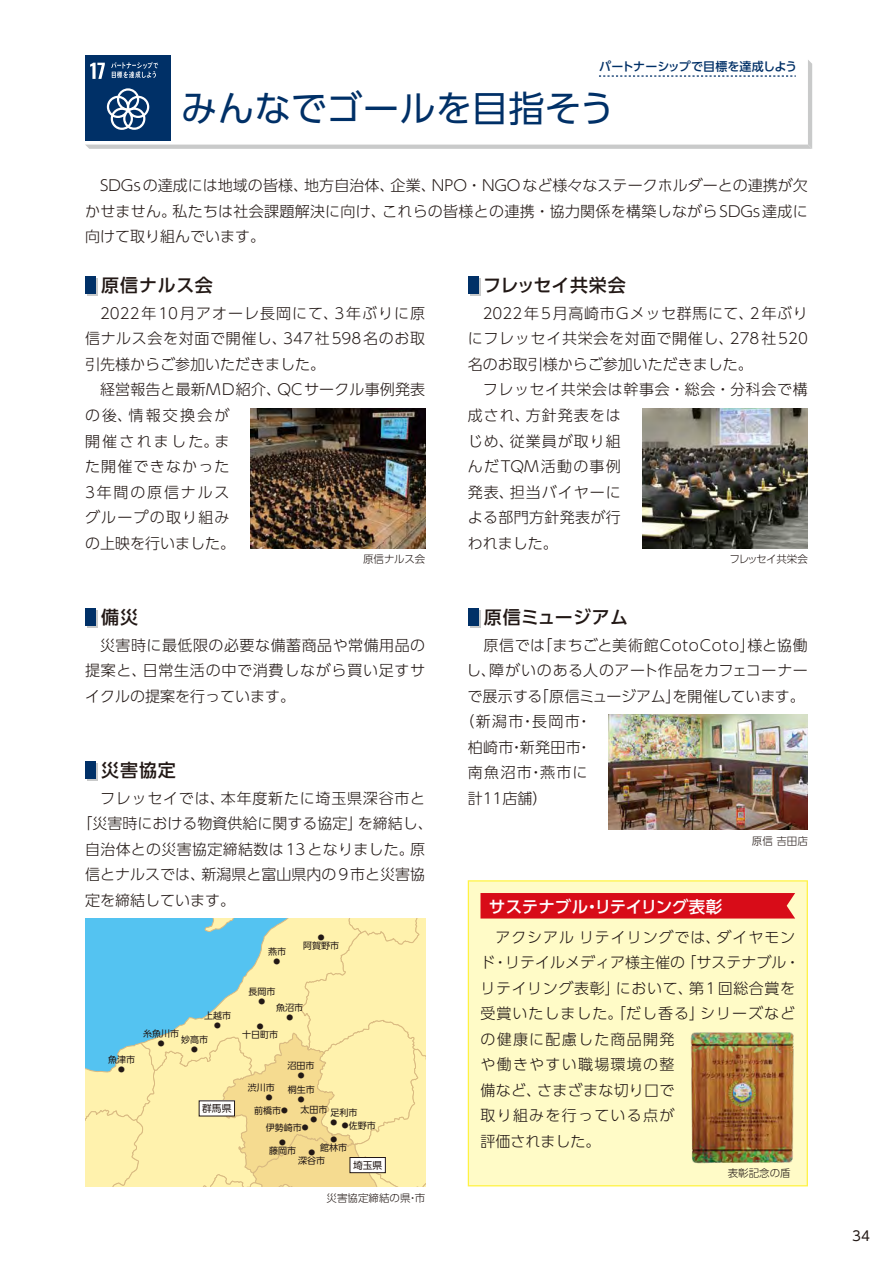
<style>
.page{position:relative;width:893px;height:1263px;background:#fff}
.page>*{position:absolute;margin:0;border:0;box-sizing:border-box;transform-origin:0 0}
.t1{font:36px "UD Shin Go Pro";letter-spacing:.02em;color:#003067}
.t2{font:500 18px "UD Shin Go Pro";letter-spacing:.035em;color:#221815}
.t3{font:500 18px "UD Shin Go Pro";letter-spacing:.005em;color:#221815}
.t4{font:500 18px "UD Shin Go Pro";letter-spacing:.015em;color:#221815}
.t5{font:500 16.5px "UD Shin Go Pro";letter-spacing:-.015em;color:#fff}
.t6{font:300 15px/25.5px "UD Shin Go Pro";letter-spacing:.04em;color:#221815}
.t7{font:300 15px/25.5px "UD Shin Go Pro";letter-spacing:.06em;color:#221815}
.t8{font:300 15px "UD Shin Go Pro";color:#221815}
.t9{font:300 15px "UD Shin Go Pro";letter-spacing:-.01em;color:#221815}
.t10{font:300 15px "UD Shin Go Pro";letter-spacing:.02em;color:#221815}
.t11{font:13.5px "UD Shin Go Pro";color:#221815}
.t12{font:500 12px "UD Shin Go Pro";color:#003067}
.t13{font:300 10.5px "UD Shin Go Pro";color:#221815}
.t14{font:300 10.5px "UD Shin Go Pro";letter-spacing:-.055em;color:#221815}
.t15{font:9.75px "UD Shin Go Pro";color:#221815}
.t16{font:9px/13.2px "UD Shin Go Pro";color:#221815}
.t17{font:6.75px "UD Shin Go Pro";color:#221815}
.s1{font-size:6.75px}
</style>
<div class="page">
<div style="left:468px;top:880px;width:340px;height:306px;background:#fffbc7"></div>
<svg style="left:87px;top:279px;width:11px;height:17px"></svg>
<div style="left:85px;top:276px;width:11px;height:17px;background:#003067"></div>
<svg style="left:470px;top:279px;width:10px;height:17px"></svg>
<div style="left:468px;top:276px;width:10px;height:17px;background:#003067"></div>
<img style="left:251px;top:408px;width:174px;height:141px">
<img style="left:642px;top:408px;width:166px;height:141px">
<div style="left:85px;top:55px;width:85px;height:85px;background:#003067"></div>
<svg style="left:85px;top:60px;width:727px;height:89px"></svg>
<img style="left:687px;top:1030px;width:110px;height:135px">
<div style="left:470px;top:610px;width:10px;height:17px;background:#003067"></div>
<div style="left:468px;top:608px;width:10px;height:17px;background:#003067"></div>
<svg style="left:87px;top:763px;width:11px;height:17px"></svg>
<div style="left:85px;top:761px;width:11px;height:17px;background:#003067"></div>
<svg style="left:87px;top:610px;width:11px;height:17px"></svg>
<div style="left:85px;top:608px;width:11px;height:17px;background:#003067"></div>
<div style="left:480px;top:893px;width:315px;height:25px;background:#d80c18"></div>
<svg style="left:85px;top:918px;width:340px;height:268px"></svg>
<div style="left:199px;top:1101px;width:36px;height:15px;background:#fff"></div>
<div style="left:350px;top:1157px;width:35px;height:16px;background:#fff"></div>
<div style="left:350px;top:1157px;width:36px;height:16px;border:1px solid #221815"></div>
<img style="left:608px;top:714px;width:200px;height:115px">
<p class="t12" style="left:599px;top:56px;width:199px">パートナーシップで目標を達成しよう</p>
<h1 class="t1" style="left:181px;top:79px;width:435px">みんなでゴールを目指そう</h1>
<p class="t6" style="left:85px;top:172px;width:724px;text-align:justify">　SDGsの達成には地域の皆様、地方自治体、企業、NPO・NGOなど様々なステークホルダーとの連携が欠かせません。私たちは社会課題解決に向け、これらの皆様との連携・協力関係を構築しながらSDGs達成に向けて取り組んでいます。</p>
<p class="t2" style="left:101px;top:271px;width:113px">原信ナルス会</p>
<p class="t6" style="left:85px;top:300px;width:342px">　2022年10月アオーレ長岡にて、3年ぶりに原信ナルス会を対面で開催し、347社598名のお取引先様からご参加いただきました。<br>　経営報告と最新ＭＤ紹介、QCサークル事例発表の後、情報交換会が<br>開催されました。ま<br>た開催できなかった<br>3年間の原信ナルス<br>グループの取り組み<br>の上映を行いました。</p>
<p class="t3" style="left:483px;top:271px;width:144px">フレッセイ共栄会</p>
<p class="t6" style="left:468px;top:300px;width:342px">　2022年5月高崎市Ｇメッセ群馬にて、2年ぶりにフレッセイ共栄会を対面で開催し、278社520名のお取引様からご参加いただきました。<br>　フレッセイ共栄会は幹事会・総会・分科会で構成され、方針発表をは<br>じめ、従業員が取り組<br>んだTQM活動の事例<br>発表、担当バイヤーに<br>よる部門方針発表が行<br>われました。</p>
<p class="t13" style="left:363px;top:551px;width:64px">原信ナルス会</p>
<p class="t14" style="left:729px;top:551px;width:80px">フレッセイ共栄会</p>
<p class="t2" style="left:101px;top:602px;width:38px">備災</p>
<p class="t6" style="left:85px;top:632px;width:342px;text-align:justify">　災害時に最低限の必要な備蓄商品や常備用品の提案と、日常生活の中で消費しながら買い足すサイクルの提案を行っています。</p>
<p class="t2" style="left:101px;top:755px;width:76px">災害協定</p>
<p class="t6" style="left:85px;top:785px;width:342px">　フレッセイでは、本年度新たに埼玉県深谷市と</p>
<p class="t8" style="left:78px;top:811px;width:357px">「災害時における物資供給に関する協定」を締結し、</p>
<p class="t10" style="left:85px;top:837px;width:342px">自治体との災害協定締結数は13となりました。原</p>
<p class="t8" style="left:85px;top:862px;width:342px">信とナルスでは、新潟県と富山県内の9市と災害協</p>
<p class="t8" style="left:85px;top:888px;width:151px">定を締結しています。</p>
<p class="t16" style="left:108px;top:1053px;width:28px">魚津市</p>
<p class="t17" style="left:118px;top:1064px;width:8px">●</p>
<p class="t16" style="left:204px;top:1009px;width:28px">上越市</p>
<p class="t17" style="left:214px;top:1020px;width:8px">●</p>
<p class="t16" style="left:181px;top:1032px;width:29px">妙高市</p>
<p class="t17" style="left:191px;top:1044px;width:8px">●</p>
<p class="t16" style="left:143px;top:1027px;width:37px">糸魚川市</p>
<p class="t17" style="left:158px;top:1038px;width:8px">●</p>
<p class="t15" style="left:202px;top:1101px;width:31px">群馬県</p>
<p class="t16" style="left:268px;top:945px;width:19px">燕市</p>
<p class="t17" style="left:274px;top:956px;width:8px">●</p>
<p class="t17" style="left:318px;top:932px;width:8px">●</p>
<p class="t16" style="left:303px;top:939px;width:37px">阿賀野市</p>
<p class="t16" style="left:248px;top:984px;width:28px">長岡市</p>
<p class="t17" style="left:259px;top:996px;width:8px">●</p>
<p class="t16" style="left:276px;top:1000px;width:28px">魚沼市</p>
<p class="t17" style="left:286px;top:1012px;width:8px">●</p>
<p class="t17" style="left:257px;top:1021px;width:8px">●</p>
<p class="t16" style="left:242px;top:1028px;width:37px">十日町市</p>
<p class="t16" style="left:288px;top:1059px;width:28px">沼田市</p>
<p class="t17" style="left:298px;top:1070px;width:8px">●</p>
<p class="t16" style="left:288px;top:1082px;width:28px">桐生市</p>
<p class="t17" style="left:298px;top:1094px;width:8px">●</p>
<p class="t16" style="left:266px;top:1121px;width:44px">伊勢崎市<span class="s1">●</span></p>
<p class="t16" style="left:248px;top:1081px;width:28px">渋川市</p>
<p class="t17" style="left:266px;top:1092px;width:8px">●</p>
<p class="t16" style="left:300px;top:1103px;width:28px">太田市</p>
<p class="t17" style="left:310px;top:1114px;width:8px">●</p>
<p class="t16" style="left:254px;top:1103px;width:35px">前橋市<span class="s1">●</span></p>
<p class="t16" style="left:330px;top:1105px;width:28px">足利市</p>
<p class="t17" style="left:330px;top:1116px;width:8px">●</p>
<p class="t16" style="left:342px;top:1118px;width:35px"><span class="s1">●</span>佐野市</p>
<p class="t17" style="left:330px;top:1134px;width:8px">●</p>
<p class="t17" style="left:279px;top:1137px;width:8px">●</p>
<p class="t16" style="left:269px;top:1144px;width:28px">藤岡市</p>
<p class="t16" style="left:298px;top:1140px;width:51px;text-indent:22px">館林市深谷市</p>
<p class="t17" style="left:308px;top:1147px;width:8px">●</p>
<p class="t15" style="left:353px;top:1157px;width:31px">埼玉県</p>
<p class="t13" style="left:327px;top:1189px;width:100px">災害協定締結の県・市</p>
<p class="t4" style="left:484px;top:602px;width:146px">原信ミュージアム</p>
<p class="t6" style="left:468px;top:632px;width:342px">　原信では「まちごと美術館CotoCoto」様と協働</p>
<p class="t6" style="left:466px;top:657px;width:343px">し、障がいのある人のアート作品をカフェコーナー</p>
<p class="t9" style="left:467px;top:684px;width:339px">で展示する「原信ミュージアム」を開催しています。</p>
<p class="t6" style="left:460px;top:708px;width:133px">（新潟市・長岡市・</p>
<p class="t6" style="left:468px;top:734px;width:125px">柏崎市・新発田市・</p>
<p class="t6" style="left:468px;top:759px;width:121px">南魚沼市・燕市に</p>
<p class="t6" style="left:468px;top:785px;width:81px">計11店舗）</p>
<p class="t13" style="left:752px;top:832px;width:57px">原信 吉田店</p>
<p class="t5" style="left:489px;top:893px;width:235px">サステナブル・リテイリング表彰</p>
<p class="t7" style="left:480px;top:924px;width:321px">　アクシアルリテイリングでは、ダイヤモンド・リテイルメディア様主催の「サステナブル・リテイリング表彰」において、第1回総合賞を受賞いたしました。「だし香る」シリーズなどの健康に配慮した商品開発<br>や働きやすい職場環境の整<br>備など、さまざまな切り口で<br>取り組みを行っている点が<br>評価されました。</p>
<p class="t13" style="left:728px;top:1164px;width:64px">表彰記念の盾</p>
<p class="t11" style="left:852px;top:1225px;width:19px">34</p>
</div>
